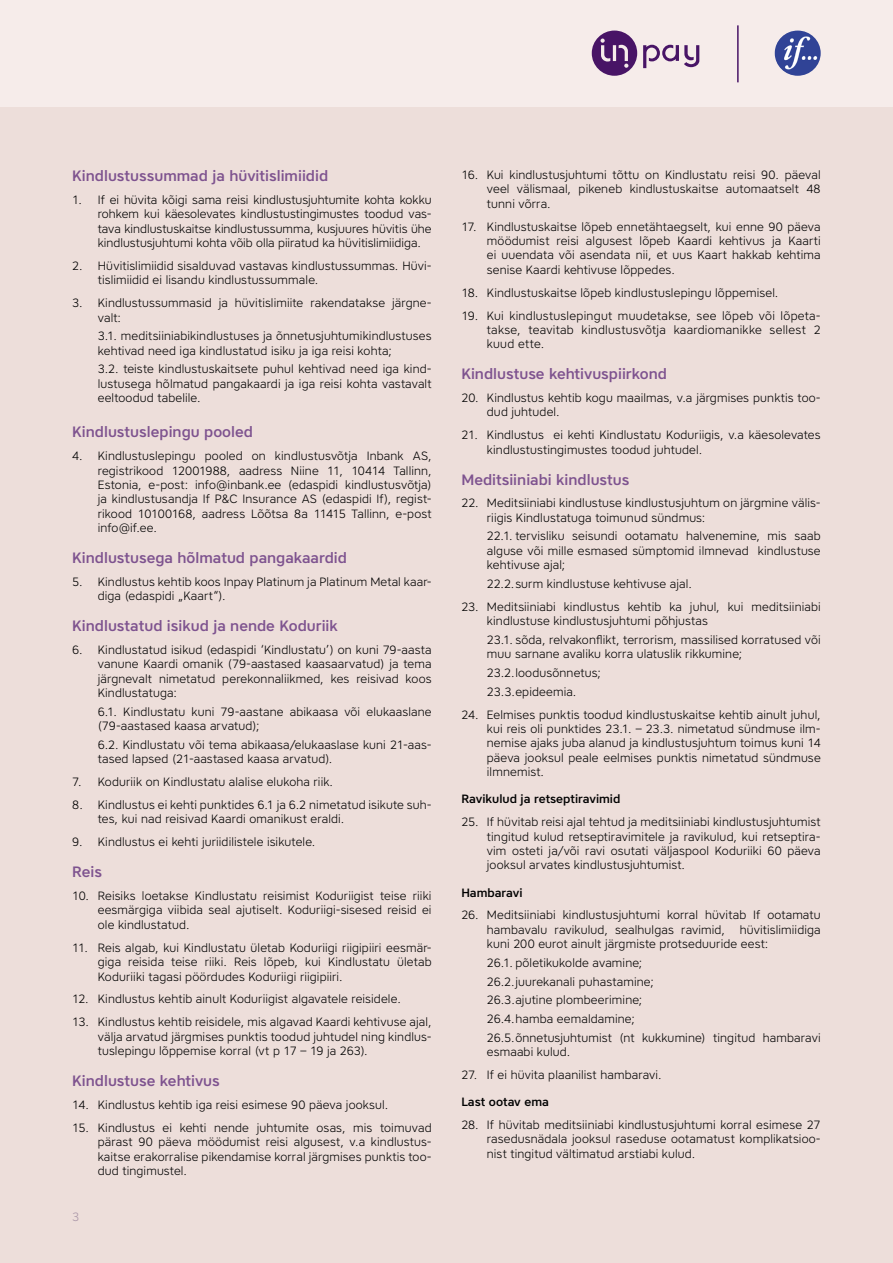
<style>
.page{position:relative;width:893px;height:1263px;background:#fff}
.page>*{position:absolute;margin:0;border:0;box-sizing:border-box;transform-origin:0 0}
.t1{font:500 15px "Core Sans A55";color:#7e538f}
.t2{font:300 12px/14.4px "Core Sans A35";letter-spacing:.01em;color:#000;text-align:justify}
.t3{font:500 12px "Core Sans A55";color:#000}
.t4{font:300 12px "Core Sans A35";color:#aa96a7}
</style>
<div class="page">
<div style="left:0;top:106px;width:893px;height:1157px;background:#eddeda"></div>
<div style="left:0;top:0;width:893px;height:106px;background:#f6ecea"></div>
<svg style="left:592px;top:31px;width:107px;height:45px"></svg>
<img style="left:775px;top:31px;width:46px;height:45px;border-radius:23px">
<hr style="left:737px;top:25px;width:2px;height:57px;background:#481466">
<p class="t1" style="left:72px;top:166px;width:257px">Kindlustussummad ja hüvitislimiidid</p>
<p class="t2" style="left:98px;top:192px;width:335px;text-indent:-26px">1. If ei hüvita kõigi sama reisi kindlustusjuhtumite kohta kokku rohkem kui käesolevates kindlustustingimustes toodud vas&shy;tava kindlustuskaitse kindlustussumma, kusjuures hüvitis ühe kindlustusjuhtumi kohta võib olla piiratud ka hüvitislimiidiga.</p>
<p class="t2" style="left:98px;top:258px;width:335px;text-indent:-26px">2. Hüvitislimiidid sisalduvad vastavas kindlustussummas. Hüvi&shy;tislimiidid ei lisandu kindlustussummale.</p>
<p class="t2" style="left:98px;top:296px;width:335px;text-indent:-26px">3. Kindlustussummasid ja hüvitislimiite rakendatakse järgne&shy;valt:</p>
<p class="t2" style="left:98px;top:329px;width:335px">3.1. meditsiiniabikindlustuses ja õnnetusjuhtumikindlustuses kehtivad need iga kindlustatud isiku ja iga reisi kohta;</p>
<p class="t2" style="left:98px;top:362px;width:335px">3.2. teiste kindlustuskaitsete puhul kehtivad need iga kind&shy;lustusega hõlmatud pangakaardi ja iga reisi kohta vastavalt eeltoodud tabelile.</p>
<p class="t1" style="left:72px;top:422px;width:182px">Kindlustuslepingu pooled</p>
<p class="t2" style="left:98px;top:449px;width:335px;text-indent:-26px">4. Kindlustuslepingu pooled on kindlustusvõtja Inbank AS, registrikood 12001988, aadress Niine 11, 10414 Tallinn, Estonia, e-post: info@inbank.ee (edaspidi kindlustusvõtja) ja kindlustusandja If P&amp;C Insurance AS (edaspidi If), regist&shy;rikood 10100168, aadress Lõõtsa 8a 11415 Tallinn, e-post info@if.ee.</p>
<p class="t1" style="left:72px;top:548px;width:276px">Kindlustusega hõlmatud pangakaardid</p>
<p class="t2" style="left:98px;top:574px;width:335px;text-indent:-25px">5. Kindlustus kehtib koos Inpay Platinum ja Platinum Metal kaar&shy;diga (edaspidi „Kaart“).</p>
<p class="t1" style="left:72px;top:616px;width:267px">Kindlustatud isikud ja nende Koduriik</p>
<p class="t2" style="left:98px;top:642px;width:335px;text-indent:-26px">6. Kindlustatud isikud (edaspidi ‘Kindlustatu’) on kuni 79-aasta vanune Kaardi omanik (79-aastased kaasaarvatud) ja tema järgnevalt nimetatud perekonnaliikmed, kes reisivad koos Kindlustatuga:</p>
<p class="t2" style="left:98px;top:704px;width:335px">6.1. Kindlustatu kuni 79-aastane abikaasa või elukaaslane (79-aastased kaasa arvatud);</p>
<p class="t2" style="left:98px;top:737px;width:335px">6.2. Kindlustatu või tema abikaasa/elukaaslase kuni 21-aas&shy;tased lapsed (21-aastased kaasa arvatud).</p>
<p class="t2" style="left:72px;top:774px;width:262px">7. Koduriik on Kindlustatu alalise elukoha riik.</p>
<p class="t2" style="left:98px;top:797px;width:335px;text-indent:-26px">8. Kindlustus ei kehti punktides 6.1 ja 6.2 nimetatud isikute suh&shy;tes, kui nad reisivad Kaardi omanikust eraldi.</p>
<p class="t2" style="left:72px;top:835px;width:245px">9. Kindlustus ei kehti juriidilistele isikutele.</p>
<p class="t1" style="left:72px;top:862px;width:31px">Reis</p>
<p class="t2" style="left:98px;top:888px;width:335px;text-indent:-26px">10. Reisiks loetakse Kindlustatu reisimist Koduriigist teise riiki eesmärgiga viibida seal ajutiselt. Koduriigi-sisesed reisid ei ole kindlustatud.</p>
<p class="t2" style="left:98px;top:940px;width:335px;text-indent:-26px">11. Reis algab, kui Kindlustatu ületab Koduriigi riigipiiri eesmär&shy;giga reisida teise riiki. Reis lõpeb, kui Kindlustatu ületab Koduriiki tagasi pöördudes Koduriigi riigipiiri.</p>
<p class="t2" style="left:72px;top:992px;width:330px">12. Kindlustus kehtib ainult Koduriigist algavatele reisidele.</p>
<p class="t2" style="left:98px;top:1015px;width:335px;text-indent:-26px">13. Kindlustus kehtib reisidele, mis algavad Kaardi kehtivuse ajal, välja arvatud järgmises punktis toodud juhtudel ning kindlus&shy;tuslepingu lõppemise korral (vt p 17 – 19 ja 263).</p>
<p class="t1" style="left:72px;top:1071px;width:149px">Kindlustuse kehtivus</p>
<p class="t2" style="left:72px;top:1097px;width:317px">14. Kindlustus kehtib iga reisi esimese 90 päeva jooksul.</p>
<p class="t2" style="left:98px;top:1120px;width:335px;text-indent:-26px">15. Kindlustus ei kehti nende juhtumite osas, mis toimuvad pärast 90 päeva möödumist reisi algusest, v.a kindlustus&shy;kaitse erakorralise pikendamise korral järgmises punktis too&shy;dud tingimustel.</p>
<p class="t4" style="left:72px;top:1208px;width:9px">3</p>
<p class="t2" style="left:487px;top:167px;width:335px;text-indent:-26px">16. Kui kindlustusjuhtumi tõttu on Kindlustatu reisi 90. päeval veel välismaal, pikeneb kindlustuskaitse automaatselt 48 tunni võrra.</p>
<p class="t2" style="left:487px;top:219px;width:335px;text-indent:-26px">17. Kindlustuskaitse lõpeb ennetähtaegselt, kui enne 90 päeva möödumist reisi algusest lõpeb Kaardi kehtivus ja Kaarti ei uuendata või asendata nii, et uus Kaart hakkab kehtima senise Kaardi kehtivuse lõppedes.</p>
<p class="t2" style="left:461px;top:285px;width:319px">18. Kindlustuskaitse lõpeb kindlustuslepingu lõppemisel.</p>
<p class="t2" style="left:487px;top:308px;width:335px;text-indent:-26px">19. Kui kindlustuslepingut muudetakse, see lõpeb või lõpeta&shy;takse, teavitab kindlustusvõtja kaardiomanikke sellest 2 kuud ette.</p>
<p class="t1" style="left:461px;top:364px;width:207px">Kindlustuse kehtivuspiirkond</p>
<p class="t2" style="left:487px;top:390px;width:335px;text-indent:-26px">20. Kindlustus kehtib kogu maailmas, v.a järgmises punktis too&shy;dud juhtudel.</p>
<p class="t2" style="left:487px;top:428px;width:335px;text-indent:-26px">21. Kindlustus ei kehti Kindlustatu Koduriigis, v.a käesolevates kindlustustingimustes toodud juhtudel.</p>
<p class="t1" style="left:461px;top:469px;width:170px">Meditsiiniabi kindlustus</p>
<p class="t2" style="left:487px;top:496px;width:335px;text-indent:-26px">22. Meditsiiniabi kindlustuse kindlustusjuhtum on järgmine välis&shy;riigis Kindlustatuga toimunud sündmus:</p>
<p class="t2" style="left:487px;top:529px;width:335px">22.1. tervisliku seisundi ootamatu halvenemine, mis saab alguse või mille esmased sümptomid ilmnevad kindlustuse kehtivuse ajal;</p>
<p class="t2" style="left:487px;top:576px;width:206px">22.2.surm kindlustuse kehtivuse ajal.</p>
<p class="t2" style="left:487px;top:599px;width:335px;text-indent:-26px">23. Meditsiiniabi kindlustus kehtib ka juhul, kui meditsiiniabi kindlustuse kindlustusjuhtumi põhjustas</p>
<p class="t2" style="left:487px;top:632px;width:335px">23.1. sõda, relvakonflikt, terrorism, massilised korratused või muu sarnane avaliku korra ulatuslik rikkumine;</p>
<p class="t2" style="left:487px;top:663px;width:116px;line-height:18.6px">23.2.loodusõnnetus;<br>23.3.epideemia.</p>
<p class="t2" style="left:487px;top:707px;width:335px;text-indent:-26px">24. Eelmises punktis toodud kindlustuskaitse kehtib ainult juhul, kui reis oli punktides 23.1. – 23.3. nimetatud sündmuse ilm&shy;nemise ajaks juba alanud ja kindlustusjuhtum toimus kuni 14 päeva jooksul peale eelmises punktis nimetatud sündmuse ilmnemist.</p>
<p class="t3" style="left:461px;top:791px;width:160px">Ravikulud ja retseptiravimid</p>
<p class="t2" style="left:487px;top:814px;width:335px;text-indent:-26px">25. If hüvitab reisi ajal tehtud ja meditsiiniabi kindlustusjuhtumist tingitud kulud retseptiravimitele ja ravikulud, kui retseptira&shy;vim osteti ja/või ravi osutati väljaspool Koduriiki 60 päeva jooksul arvates kindlustusjuhtumist.</p>
<p class="t3" style="left:461px;top:884px;width:63px">Hambaravi</p>
<p class="t2" style="left:487px;top:908px;width:335px;text-indent:-26px">26. Meditsiiniabi kindlustusjuhtumi korral hüvitab If ootamatu hambavalu ravikulud, sealhulgas ravimid, hüvitislimiidiga kuni 200 eurot ainult järgmiste protseduuride eest:</p>
<p class="t2" style="left:487px;top:953px;width:335px;line-height:18.6px;text-align:left">26.1. põletikukolde avamine;<br>26.2.juurekanali puhastamine;<br>26.3.ajutine plombeerimine;<br>26.4.hamba eemaldamine;<br>26.5.õnnetusjuhtumist (nt kukkumine) tingitud hambaravi</p>
<p class="t2" style="left:487px;top:1044px;width:85px">esmaabi kulud.</p>
<p class="t2" style="left:461px;top:1067px;width:202px">27. If ei hüvita plaanilist hambaravi.</p>
<p class="t3" style="left:461px;top:1094px;width:89px">Last ootav ema</p>
<p class="t2" style="left:487px;top:1117px;width:335px;text-indent:-26px">28. If hüvitab meditsiiniabi kindlustusjuhtumi korral esimese 27 rasedusnädala jooksul raseduse ootamatust komplikatsioo&shy;nist tingitud vältimatud arstiabi kulud.</p>
</div>
